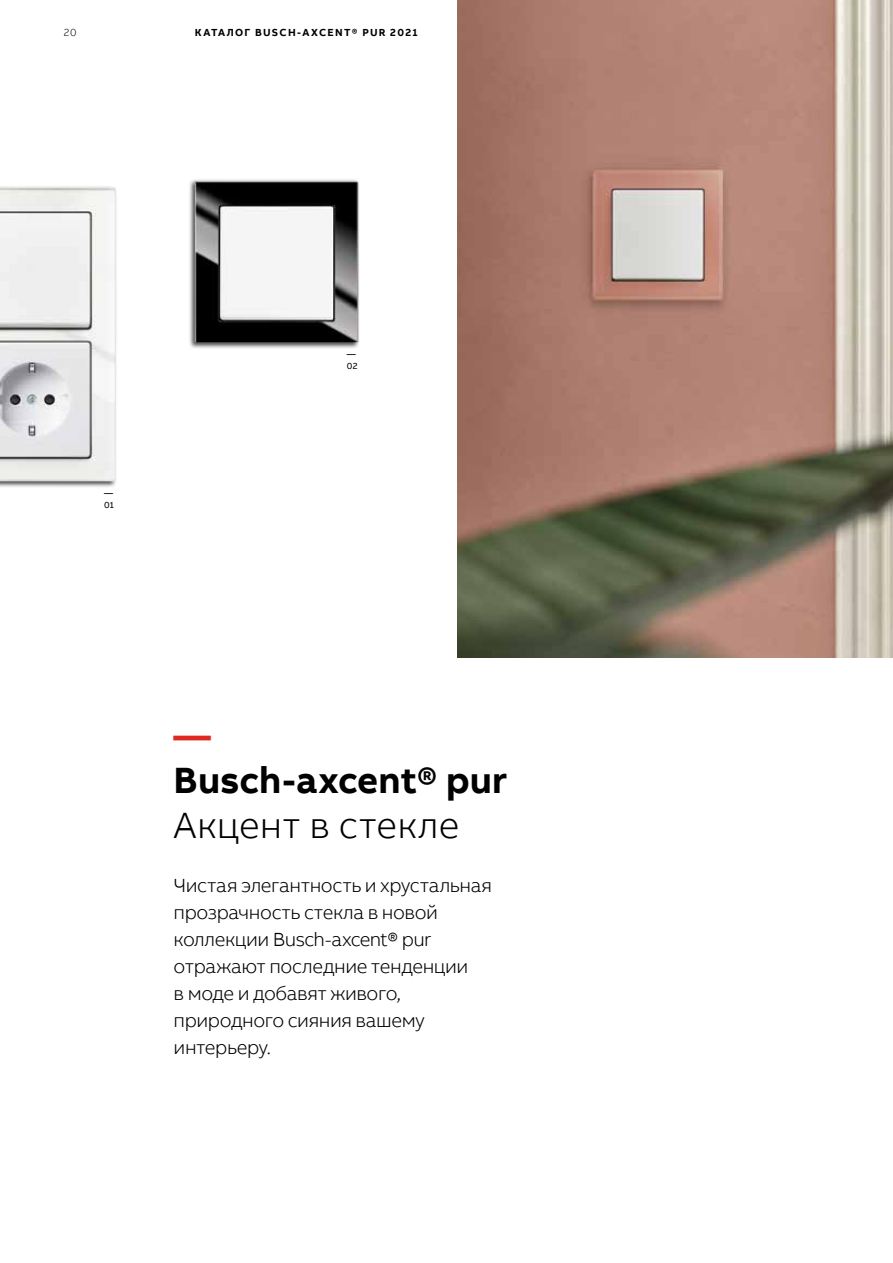
<style>
.page{position:relative;width:893px;height:1263px;background:#fff}
.page>*{position:absolute;margin:0;border:0;box-sizing:border-box;transform-origin:0 0}
.t1{font:37.5px "AB Bvoice Bold CYR";color:#000}
.t2{font:37.5px "AB Bvoice Light CYR";letter-spacing:.01em;color:#000}
.t3{font:37.5px "AB Bvoice Bold CYR";color:#de2920}
.t4{font:19.5px/27px "AB Bvoice Light CYR";letter-spacing:-.02em;color:#000}
.t5{font:10.5px "AB Bvoice Bold CYR";letter-spacing:.125em;color:#000}
.t6{font:10.5px "AB Bvoice Light CYR";color:#000}
.t7{font:9px/12px "AB Bvoice Regular CYR";color:#000}
</style>
<div class="page">
<img style="left:457px;top:0;width:436px;height:658px">
<div style="left:0;top:185px;width:118px;height:303px;background:#000;opacity:.75"></div>
<img style="left:0;top:187px;width:116px;height:294px">
<div style="left:188px;top:178px;width:173px;height:171px;background:#000;opacity:.75"></div>
<img style="left:195px;top:181px;width:163px;height:161px">
<p class="t6" style="left:64px;top:26px;width:14px">20</p>
<p class="t5" style="left:195px;top:25px;width:224px">КАТАЛОГ BUSCH-AXCENT® PUR 2021</p>
<p class="t7" style="left:104px;top:487px;width:11px">—<br>01</p>
<p class="t7" style="left:347px;top:348px;width:12px">—<br>02</p>
<h1 class="t3" style="left:174px;top:711px;width:39px">—</h1>
<h1 class="t1" style="left:174px;top:756px;width:335px">Busch-axcent® pur</h1>
<h1 class="t2" style="left:174px;top:803px;width:287px">Акцент в стекле</h1>
<p class="t4" style="left:174px;top:872px;width:320px">Чистая элегантность и хрустальная прозрачность стекла в новой коллекции Busch-axcent® pur отражают последние тенденции<br>в моде и добавят живого, природного сияния вашему интерьеру.</p>
</div>
